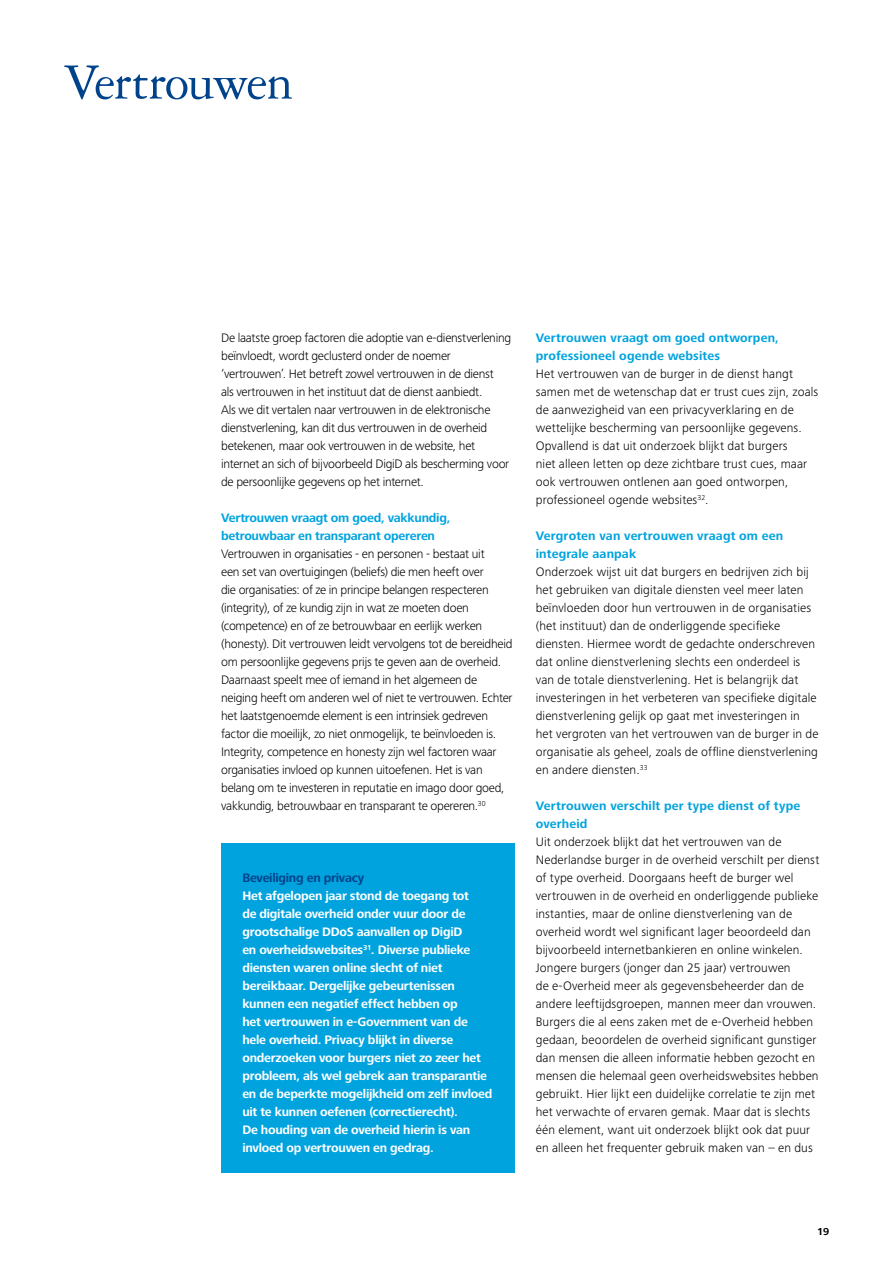
<style>
.page{position:relative;width:893px;height:1263px;background:#fff}
.page>*{position:absolute;margin:0;border:0;box-sizing:border-box;transform-origin:0 0}
.t1{font:54px "Garamond 3 LT Std";letter-spacing:-.03em;color:#00438b}
.t2{font:300 12.75px/18px "Frutiger Next Pro";letter-spacing:.005em;color:#000}
.t3{font:300 12.75px/18px "Frutiger Next Pro";letter-spacing:-.02em;color:#000}
.t4{font:700 12.75px/18px "Frutiger Next Pro";letter-spacing:-.02em;color:#fff}
.t5{font:700 12.75px/18px "Frutiger Next Pro";letter-spacing:.01em;color:#00a3de}
.t6{font:700 12.75px/18px "Frutiger Next Pro";letter-spacing:-.02em;color:#00a3de}
.t7{font:700 12.75px "Frutiger Next Pro";letter-spacing:-.02em;color:#00438b}
.t8{font:700 10.5px "Frutiger Next Pro";color:#000}
</style>
<div class="page">
<div style="left:221px;top:843px;width:293px;height:330px;background:#00a3de"></div>
<h1 class="t1" style="left:64px;top:53px;width:231px">Vertrouwen</h1>
<p class="t3" style="left:221px;top:329px;width:292px">De laatste groep factoren die adoptie van e-dienstverlening beïnvloedt, wordt geclusterd onder de noemer ‘vertrouwen’. Het betreft zowel vertrouwen in de dienst<br>als vertrouwen in het instituut dat de dienst aanbiedt.<br>Als we dit vertalen naar vertrouwen in de elektronische dienstverlening, kan dit dus vertrouwen in de overheid betekenen, maar ook vertrouwen in de website, het internet an sich of bijvoorbeeld DigiD als bescherming voor de persoonlijke gegevens op het internet.</p>
<p class="t6" style="left:221px;top:509px;width:231px">Vertrouwen vraagt om goed, vakkundig, betrouwbaar en transparant opereren</p>
<p class="t3" style="left:221px;top:545px;width:293px">Vertrouwen in organisaties - en personen - bestaat uit<br>een set van overtuigingen (beliefs) die men heeft over<br>die organisaties: of ze in principe belangen respecteren (integrity), of ze kundig zijn in wat ze moeten doen (competence) en of ze betrouwbaar en eerlijk werken (honesty). Dit vertrouwen leidt vervolgens tot de bereidheid om persoonlijke gegevens prijs te geven aan de overheid.<br>Daarnaast speelt mee of iemand in het algemeen de neiging heeft om anderen wel of niet te vertrouwen. Echter het laatstgenoemde element is een intrinsiek gedreven factor die moeilijk, zo niet onmogelijk, te beïnvloeden is.<br>Integrity, competence en honesty zijn wel factoren waar organisaties invloed op kunnen uitoefenen. Het is van belang om te investeren in reputatie en imago door goed, vakkundig, betrouwbaar en transparant te opereren.<sup>30</sup></p>
<p class="t7" style="left:242px;top:870px;width:123px">Beveiliging en privacy</p>
<p class="t4" style="left:242px;top:887px;width:252px">Het afgelopen jaar stond de toegang tot<br>de digitale overheid onder vuur door de grootschalige DDoS aanvallen op DigiD<br>en overheidswebsites<sup>31</sup>. Diverse publieke diensten waren online slecht of niet bereikbaar. Dergelijke gebeurtenissen kunnen een negatief effect hebben op<br>het vertrouwen in e-Government van de hele overheid. Privacy blijkt in diverse onderzoeken voor burgers niet zo zeer het probleem, als wel gebrek aan transparantie en de beperkte mogelijkheid om zelf invloed uit te kunnen oefenen (correctierecht).<br>De houding van de overheid hierin is van invloed op vertrouwen en gedrag.</p>
<p class="t5" style="left:536px;top:329px;width:245px">Vertrouwen vraagt om goed ontworpen, professioneel ogende websites</p>
<p class="t2" style="left:536px;top:365px;width:284px">Het vertrouwen van de burger in de dienst hangt samen met de wetenschap dat er trust cues zijn, zoals de aanwezigheid van een privacyverklaring en de wettelijke bescherming van persoonlijke gegevens.<br>Opvallend is dat uit onderzoek blijkt dat burgers<br>niet alleen letten op deze zichtbare trust cues, maar ook vertrouwen ontlenen aan goed ontworpen, professioneel ogende websites<sup>32</sup>.</p>
<p class="t5" style="left:536px;top:527px;width:249px">Vergroten van vertrouwen vraagt om een integrale aanpak</p>
<p class="t2" style="left:536px;top:563px;width:284px">Onderzoek wijst uit dat burgers en bedrijven zich bij het gebruiken van digitale diensten veel meer laten beïnvloeden door hun vertrouwen in de organisaties (het instituut) dan de onderliggende specifieke diensten. Hiermee wordt de gedachte onderschreven dat online dienstverlening slechts een onderdeel is van de totale dienstverlening. Het is belangrijk dat investeringen in het verbeteren van specifieke digitale dienstverlening gelijk op gaat met investeringen in het vergroten van het vertrouwen van de burger in de organisatie als geheel, zoals de offline dienstverlening en andere diensten.<sup>33</sup></p>
<p class="t5" style="left:536px;top:797px;width:266px">Vertrouwen verschilt per type dienst of type overheid</p>
<p class="t2" style="left:536px;top:833px;width:285px">Uit onderzoek blijkt dat het vertrouwen van de Nederlandse burger in de overheid verschilt per dienst of type overheid. Doorgaans heeft de burger wel vertrouwen in de overheid en onderliggende publieke instanties, maar de online dienstverlening van de overheid wordt wel significant lager beoordeeld dan bijvoorbeeld internetbankieren en online winkelen.<br>Jongere burgers (jonger dan 25 jaar) vertrouwen<br>de e-Overheid meer als gegevensbeheerder dan de andere leeftijdsgroepen, mannen meer dan vrouwen.<br>Burgers die al eens zaken met de e-Overheid hebben gedaan, beoordelen de overheid significant gunstiger dan mensen die alleen informatie hebben gezocht en mensen die helemaal geen overheidswebsites hebben gebruikt. Hier lijkt een duidelijke correlatie te zijn met het verwachte of ervaren gemak. Maar dat is slechts één element, want uit onderzoek blijkt ook dat puur en alleen het frequenter gebruik maken van – en dus</p>
<p class="t8" style="left:817px;top:1225px;width:14px">19</p>
</div>
